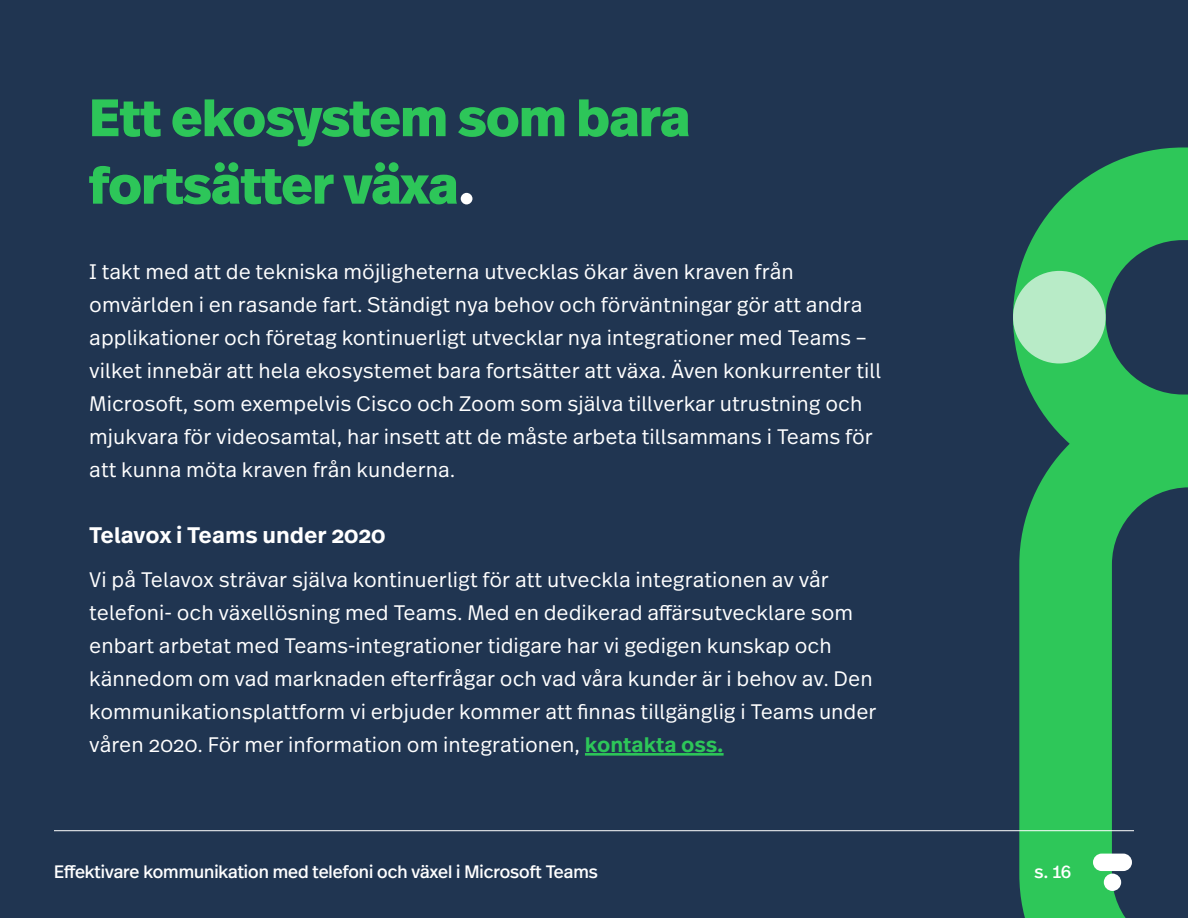
<style>
.page{position:relative;width:1188px;height:918px;background:#203551}
.page>*{position:absolute;margin:0;border:0;box-sizing:border-box;transform-origin:0 0}
.t1{font:800 52.5px "Real Head Pro";color:#2dc659}
.t2{font:600 22.5px "Real Text Pro";color:#fff}
.t3{font:300 21px/33px "Real Text Pro";color:#fff}
.t4{font:18px "Real Head Pro";color:#fff}
.s1{color:#fff}
.s2{font-weight:600;color:#2dc659}
</style>
<div class="page">
<svg style="left:1013px;top:364px;width:175px;height:554px;fill:#2ec759"></svg>
<svg style="left:1013px;top:147px;width:175px;height:217px;fill:#2dc158"></svg>
<div style="left:1013px;top:271px;width:93px;height:93px;background:#b8ebc7;border-radius:50%"></div>
<hr style="left:54px;top:830px;width:1080px;height:1px;background:#fff">
<div style="left:1104px;top:874px;width:17px;height:17px;background:#fff;border-radius:50%"></div>
<div style="left:1093px;top:854px;width:39px;height:17px;background:#fff;border-radius:9px"></div>
<hr style="left:585px;top:753px;width:139px;height:3px;background:#2dc659">
<p class="t1" style="left:89px;top:79px;width:602px">Ett ekosystem som bara</p>
<p class="t1" style="left:89px;top:146px;width:387px">fortsätter växa<span class="s1">.</span></p>
<p class="t3" style="left:89px;top:255px;width:706px">I takt med att de tekniska möjligheterna utvecklas ökar även kraven från</p>
<p class="t3" style="left:89px;top:288px;width:794px">omvärlden i en rasande fart. Ständigt nya behov och förväntningar gör att andra applikationer och företag kontinuerligt utvecklar nya integrationer med Teams – vilket innebär att hela ekosystemet bara fortsätter att växa. Även konkurrenter till Microsoft, som exempelvis Cisco och Zoom som själva tillverkar utrustning och mjukvara för videosamtal, har insett att de måste arbeta tillsammans i Teams för att kunna möta kraven från kunderna.</p>
<p class="t2" style="left:89px;top:519px;width:298px">Telavox i Teams under 2020</p>
<p class="t3" style="left:89px;top:562px;width:741px">Vi på Telavox strävar själva kontinuerligt för att utveckla integrationen av vår</p>
<p class="t3" style="left:89px;top:595px;width:789px">telefoni- och växellösning med Teams. Med en dedikerad affärsutvecklare som enbart arbetat med Teams-integrationer tidigare har vi gedigen kunskap och kännedom om vad marknaden efterfrågar och vad våra kunder är i behov av. Den kommunikationsplattform vi erbjuder kommer att finnas tillgänglig i Teams under våren 2020. För mer information om integrationen, <span class="s2">kontakta oss.</span></p>
<p class="t4" style="left:54px;top:859px;width:545px">Effektivare kommunikation med telefoni och växel i Microsoft Teams</p>
<p class="t4" style="left:1034px;top:859px;width:39px">s. 16</p>
</div>
